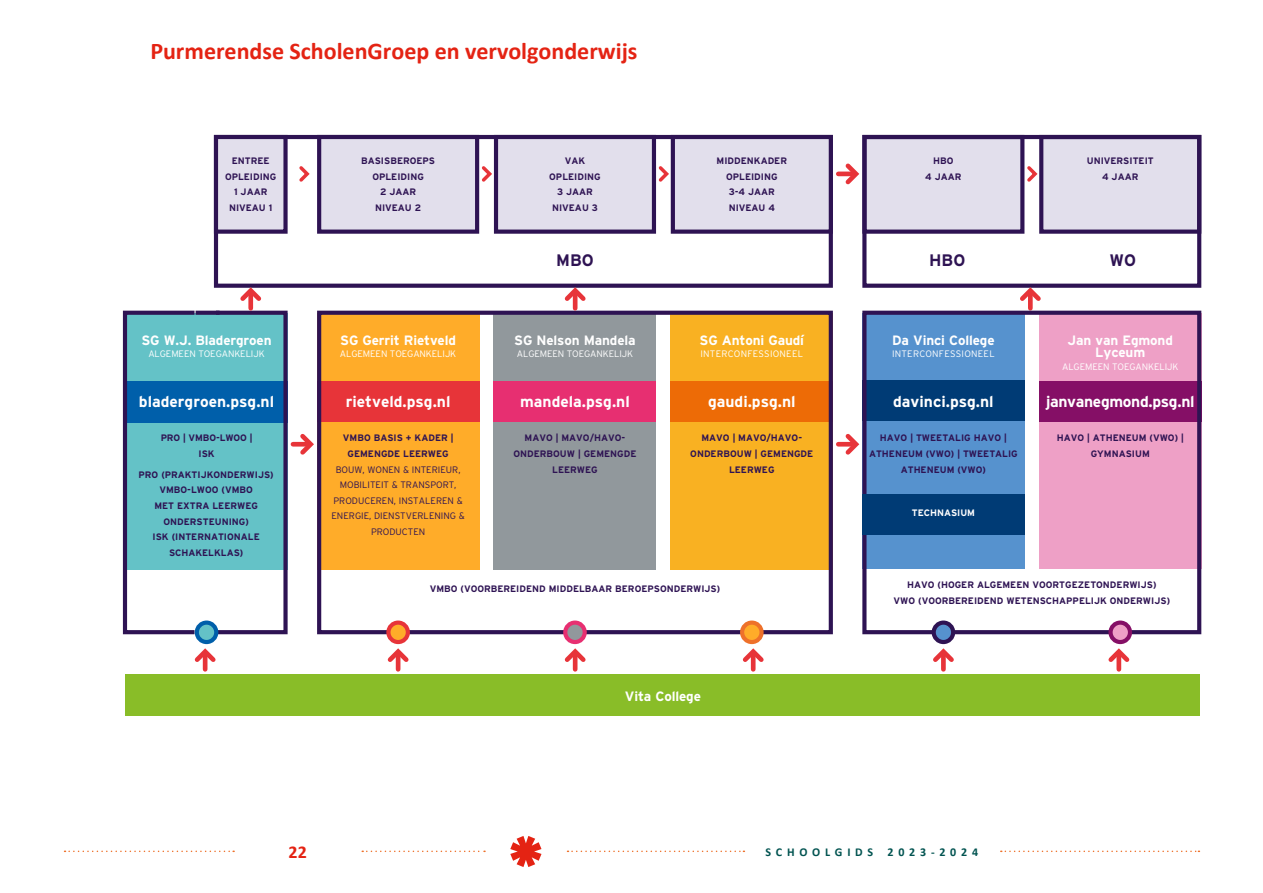
<style>
.page{position:relative;width:1263px;height:893px;background:#fff}
.page>*{position:absolute;margin:0;border:0;box-sizing:border-box;transform-origin:0 0}
.t1{font:700 24px "Calibri";color:#e42313}
.t2{font:700 18px "Calibri";color:#e42313}
.t3{font:700 16.65px "Interstate";color:#2e1353}
.t4{font:700 15.6px "Interstate";color:#fff}
.t5{font:700 15.6px "Interstate";letter-spacing:-.02em;color:#fff}
.t6{font:700 13.5px/12.5px "Interstate";letter-spacing:-.01em;color:#fff;text-align:center}
.t7{font:700 12px "Calibri";color:#005350}
.t8{font:700 9.3px/15.6px "Interstate";color:#2e1353;text-align:center}
.t9{font:300 9.3px/15.6px "Interstate";color:#2e1353;text-align:center}
.t10{font:300 9.3px "Interstate";letter-spacing:-.01em;color:#fff}
.t11{font:300 9.3px "Interstate";letter-spacing:.025em;color:#fff}
.t12{font:700 9.3px "Interstate";color:#fff}
</style>
<div class="page">
<svg style="left:65px;top:851px;width:169px;height:1px"></svg>
<svg style="left:362px;top:851px;width:123px;height:1px"></svg>
<svg style="left:567px;top:851px;width:177px;height:1px"></svg>
<svg style="left:1001px;top:851px;width:198px;height:1px"></svg>
<svg style="left:510px;top:836px;width:31px;height:31px"></svg>
<div style="left:214px;top:135px;width:619px;height:153px;border:4px solid #2e1353"></div>
<div style="left:125px;top:390px;width:163px;height:180px;background:#64c2c7"></div>
<div style="left:317px;top:421px;width:162px;height:148px;background:#ffac29"></div>
<div style="left:862px;top:313px;width:162px;height:98px;background:#5692ce"></div>
<div style="left:862px;top:380px;width:162px;height:41px;background:#003b75"></div>
<div style="left:862px;top:421px;width:162px;height:147px;background:#5692ce"></div>
<div style="left:1039px;top:421px;width:162px;height:147px;background:#eea0c6"></div>
<div style="left:1041px;top:137px;width:158px;height:95px;background:#e2dfec"></div>
<div style="left:1039px;top:135px;width:162px;height:99px;border:4px solid #2e1353"></div>
<div style="left:864px;top:137px;width:158px;height:95px;background:#e2dfec"></div>
<div style="left:862px;top:135px;width:162px;height:99px;border:4px solid #2e1353"></div>
<div style="left:862px;top:135px;width:339px;height:153px;border:4px solid #2e1353"></div>
<div style="left:673px;top:137px;width:158px;height:95px;background:#e2dfec"></div>
<div style="left:671px;top:135px;width:162px;height:99px;border:4px solid #2e1353"></div>
<div style="left:496px;top:137px;width:158px;height:95px;background:#e2dfec"></div>
<div style="left:494px;top:135px;width:162px;height:99px;border:4px solid #2e1353"></div>
<div style="left:319px;top:137px;width:158px;height:95px;background:#e2dfec"></div>
<div style="left:317px;top:135px;width:162px;height:99px;border:4px solid #2e1353"></div>
<div style="left:216px;top:137px;width:69px;height:95px;background:#e2dfec"></div>
<div style="left:214px;top:135px;width:74px;height:99px;border:4px solid #2e1353"></div>
<div style="left:317px;top:313px;width:162px;height:89px;background:#ffac29"></div>
<div style="left:317px;top:381px;width:162px;height:40px;background:#e73439"></div>
<div style="left:125px;top:313px;width:163px;height:94px;background:#64c2c7"></div>
<div style="left:494px;top:313px;width:162px;height:98px;background:#91989c"></div>
<div style="left:494px;top:392px;width:162px;height:178px;background:#91989c"></div>
<div style="left:671px;top:392px;width:162px;height:178px;background:#f9b122"></div>
<div style="left:671px;top:313px;width:162px;height:98px;background:#f9b122"></div>
<div style="left:1039px;top:313px;width:162px;height:88px;background:#eea0c6"></div>
<div style="left:125px;top:381px;width:163px;height:41px;background:#005faa"></div>
<div style="left:671px;top:381px;width:162px;height:40px;background:#ed6b06"></div>
<div style="left:1039px;top:381px;width:162px;height:40px;background:#850f66"></div>
<div style="left:494px;top:381px;width:162px;height:40px;background:#e72f71"></div>
<svg style="left:236px;top:284px;width:29px;height:21px"></svg>
<svg style="left:560px;top:284px;width:30px;height:21px"></svg>
<svg style="left:564px;top:648px;width:22px;height:18px"></svg>
<svg style="left:387px;top:648px;width:22px;height:18px"></svg>
<svg style="left:194px;top:648px;width:22px;height:18px"></svg>
<svg style="left:742px;top:648px;width:22px;height:18px"></svg>
<svg style="left:933px;top:648px;width:21px;height:14px"></svg>
<svg style="left:1108px;top:648px;width:22px;height:18px"></svg>
<svg style="left:1016px;top:284px;width:29px;height:17px"></svg>
<div style="left:214px;top:311px;width:74px;height:323px;border:4px solid #2e1353"></div>
<div style="left:123px;top:311px;width:74px;height:323px;border:4px solid #2e1353"></div>
<svg style="left:196px;top:311px;width:24px;height:4px"></svg>
<div style="left:197px;top:623px;width:19px;height:19px;background:#64c2c7;border-radius:50%"></div>
<div style="left:195px;top:620px;width:23px;height:24px;border:4px solid #005faa;border-radius:50%"></div>
<div style="left:317px;top:311px;width:516px;height:323px;border:4px solid #2e1353"></div>
<svg style="left:742px;top:623px;width:19px;height:19px"></svg>
<div style="left:740px;top:620px;width:24px;height:24px;border:4px solid #ee712a;border-radius:50%"></div>
<svg style="left:565px;top:623px;width:20px;height:19px"></svg>
<div style="left:563px;top:620px;width:24px;height:24px;border:4px solid #e72f71;border-radius:50%"></div>
<svg style="left:388px;top:623px;width:20px;height:19px"></svg>
<div style="left:386px;top:620px;width:24px;height:24px;border:4px solid #e73439;border-radius:50%"></div>
<div style="left:248px;top:292px;width:5px;height:16px;background:#e73439"></div>
<hr style="left:573px;top:292px;width:4px;height:16px;background:#e73439">
<hr style="left:573px;top:653px;width:4px;height:16px;background:#e73439">
<hr style="left:396px;top:653px;width:4px;height:16px;background:#e73439">
<hr style="left:203px;top:653px;width:4px;height:16px;background:#e73439">
<hr style="left:751px;top:653px;width:4px;height:16px;background:#e73439">
<div style="left:941px;top:653px;width:5px;height:16px;background:#e73439"></div>
<div style="left:1116px;top:653px;width:5px;height:16px;background:#e73439"></div>
<div style="left:1028px;top:292px;width:5px;height:16px;background:#e73439"></div>
<svg style="left:841px;top:159px;width:22px;height:30px"></svg>
<hr style="left:838px;top:172px;width:16px;height:4px;background:#e73439">
<svg style="left:841px;top:434px;width:19px;height:21px"></svg>
<div style="left:838px;top:442px;width:16px;height:5px;background:#e73439"></div>
<svg style="left:296px;top:434px;width:18px;height:21px"></svg>
<div style="left:293px;top:442px;width:16px;height:5px;background:#e73439"></div>
<svg style="left:655px;top:163px;width:16px;height:22px"></svg>
<svg style="left:1024px;top:163px;width:16px;height:22px"></svg>
<svg style="left:479px;top:163px;width:16px;height:22px"></svg>
<svg style="left:299px;top:166px;width:11px;height:16px"></svg>
<div style="left:862px;top:311px;width:339px;height:323px;border:4px solid #2e1353"></div>
<div style="left:934px;top:623px;width:19px;height:19px;background:#5692ce;border-radius:50%"></div>
<div style="left:932px;top:620px;width:23px;height:24px;border:4px solid #2e1353;border-radius:50%"></div>
<svg style="left:1110px;top:623px;width:20px;height:19px"></svg>
<div style="left:1108px;top:620px;width:24px;height:24px;border:4px solid #850f66;border-radius:50%"></div>
<div style="left:125px;top:674px;width:1075px;height:42px;background:#89bd28"></div>
<div style="left:862px;top:494px;width:162px;height:41px;background:#003b75"></div>
<h1 class="t1" style="left:150px;top:34px;width:488px">Purmerendse ScholenGroep en vervolgonderwijs</h1>
<p class="t8" style="left:225px;top:153px;width:53px">ENTREE<br>OPLEIDING<br>1 JAAR<br>NIVEAU 1</p>
<p class="t8" style="left:361px;top:153px;width:75px">BASISBEROEPS<br>OPLEIDING<br>2 JAAR<br>NIVEAU 2</p>
<p class="t8" style="left:925px;top:153px;width:38px">HBO<br>4 JAAR</p>
<p class="t8" style="left:549px;top:153px;width:53px">VAK<br>OPLEIDING<br>3 JAAR<br>NIVEAU 3</p>
<p class="t8" style="left:1087px;top:153px;width:68px">UNIVERSITEIT<br>4 JAAR</p>
<p class="t8" style="left:717px;top:153px;width:72px">MIDDENKADER<br>OPLEIDING<br>3-4 JAAR<br>NIVEAU 4</p>
<h3 class="t3" style="left:556px;top:251px;width:39px">MBO</h3>
<h3 class="t3" style="left:929px;top:251px;width:38px">HBO</h3>
<h3 class="t3" style="left:1109px;top:251px;width:28px">WO</h3>
<h3 class="t6" style="left:699px;top:334px;width:106px">SG Antoni Gaudí</h3>
<p class="t11" style="left:700px;top:349px;width:104px">INTERCONFESSIONEEL</p>
<h3 class="t6" style="left:141px;top:334px;width:132px">SG W.J. Bladergroen</h3>
<p class="t10" style="left:148px;top:349px;width:118px">ALGEMEEN TOEGANKELIJK</p>
<h3 class="t6" style="left:892px;top:334px;width:104px">Da Vinci College</h3>
<p class="t11" style="left:892px;top:349px;width:104px">INTERCONFESSIONEEL</p>
<h3 class="t4" style="left:893px;top:393px;width:102px">davinci.psg.nl</h3>
<h3 class="t6" style="left:1067px;top:334px;width:107px">Jan van Egmond<br>Lyceum</h3>
<p class="t10" style="left:1062px;top:361px;width:118px">ALGEMEEN TOEGANKELIJK</p>
<h3 class="t6" style="left:340px;top:334px;width:117px">SG Gerrit Rietveld</h3>
<p class="t10" style="left:340px;top:349px;width:118px">ALGEMEEN TOEGANKELIJK</p>
<h3 class="t4" style="left:346px;top:393px;width:106px">rietveld.psg.nl</h3>
<h3 class="t6" style="left:514px;top:334px;width:123px">SG Nelson Mandela</h3>
<p class="t10" style="left:517px;top:349px;width:118px">ALGEMEEN TOEGANKELIJK</p>
<h3 class="t4" style="left:139px;top:393px;width:137px">bladergroen.psg.nl</h3>
<h3 class="t4" style="left:520px;top:393px;width:111px">mandela.psg.nl</h3>
<h3 class="t4" style="left:708px;top:393px;width:89px">gaudi.psg.nl</h3>
<h3 class="t5" style="left:1046px;top:393px;width:150px">janvanegmond.psg.nl</h3>
<p class="t8" style="left:161px;top:430px;width:93px">PRO | VMBO-LWOO |<br>ISK</p>
<p class="t8" style="left:139px;top:467px;width:137px">PRO (PRAKTIJKONDERWIJS)<br>VMBO-LWOO (VMBO<br>MET EXTRA LEERWEG<br>ONDERSTEUNING)<br>ISK (INTERNATIONALE<br>SCHAKELKLAS)</p>
<p class="t8" style="left:343px;top:430px;width:112px">VMBO BASIS + KADER |<br>GEMENGDE LEERWEG</p>
<p class="t9" style="left:331px;top:461px;width:135px">BOUW, WONEN &amp; INTERIEUR,<br>MOBILITEIT &amp; TRANSPORT,<br>PRODUCEREN, INSTALEREN &amp;<br>ENERGIE, DIENSTVERLENING &amp;<br>PRODUCTEN</p>
<p class="t8" style="left:513px;top:430px;width:124px">MAVO | MAVO/HAVO-<br>ONDERBOUW | GEMENGDE<br>LEERWEG</p>
<p class="t8" style="left:690px;top:430px;width:124px">MAVO | MAVO/HAVO-<br>ONDERBOUW | GEMENGDE<br>LEERWEG</p>
<p class="t8" style="left:869px;top:430px;width:150px">HAVO | TWEETALIG HAVO |<br>ATHENEUM (VWO) | TWEETALIG<br>ATHENEUM (VWO)</p>
<p class="t8" style="left:1057px;top:430px;width:129px">HAVO | ATHENEUM (VWO) |<br>GYMNASIUM</p>
<p class="t12" style="left:912px;top:508px;width:65px">TECHNASIUM</p>
<p class="t8" style="left:430px;top:581px;width:292px">VMBO (VOORBEREIDEND MIDDELBAAR BEROEPSONDERWIJS)</p>
<h3 class="t6" style="left:625px;top:690px;width:78px">Vita College</h3>
<p class="t8" style="left:893px;top:577px;width:278px">HAVO (HOGER ALGEMEEN VOORTGEZETONDERWIJS)<br>VWO (VOORBEREIDEND WETENSCHAPPELIJK ONDERWIJS)</p>
<h2 class="t2" style="left:289px;top:839px;width:20px">22</h2>
<p class="t7" style="left:765px;top:843px;width:214px">S C H O O L G I D S 2 0 2 3 - 2 0 2 4</p>
</div>
